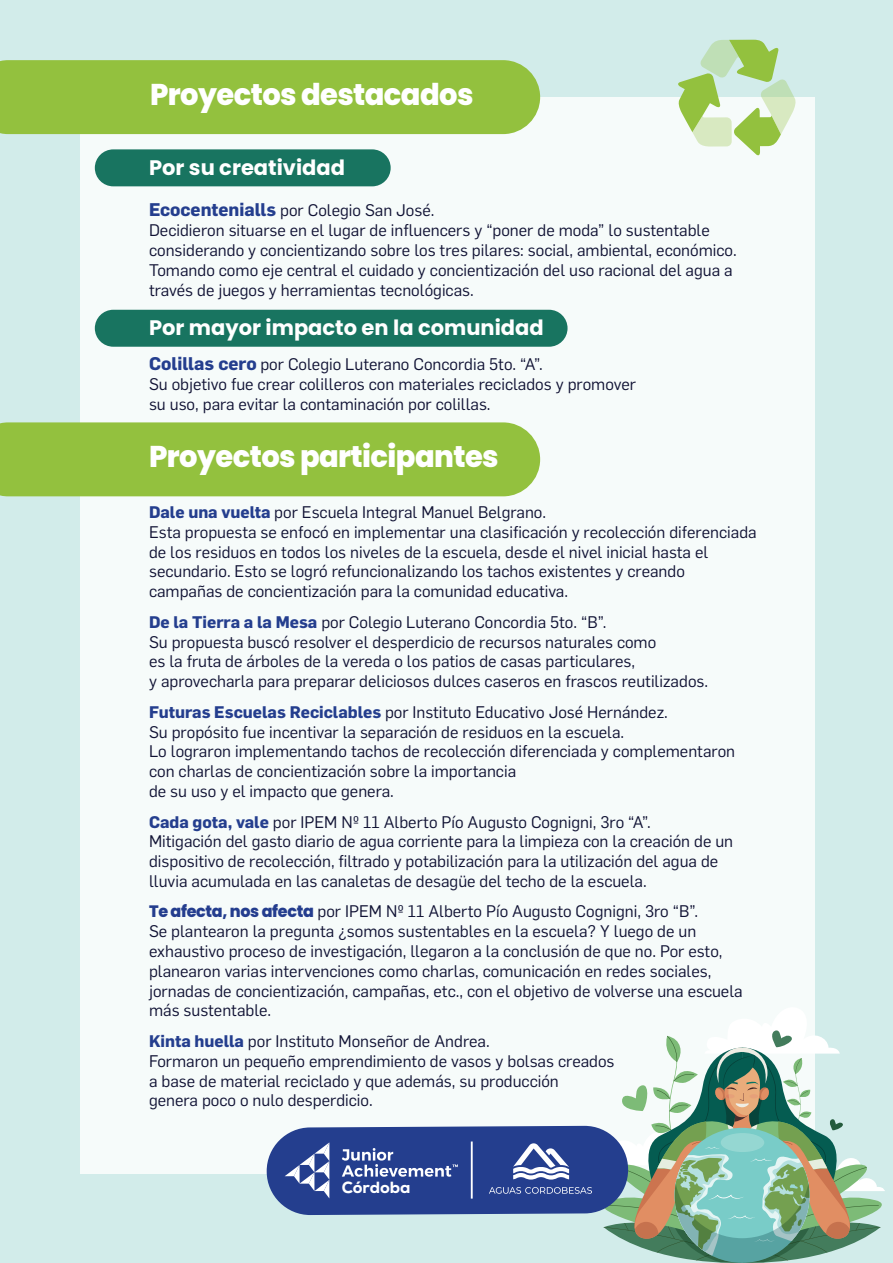
<style>
.page{position:relative;width:893px;height:1263px;background:#d2ecea}
.page>*{position:absolute;margin:0;border:0;box-sizing:border-box;transform-origin:0 0}
.t1{font:800 30px "Poppins";letter-spacing:-.02em;color:#fff}
.t2{font:700 21px "Poppins";color:#fff}
.t3{font:16.5px/19.8px "Flama";color:#101234}
.t4{font:800 16.2px "Nexa";color:#fff}
.s1{font-weight:700;font-size:18px;color:#243e8e}
.s2{font-weight:700;color:#243e8e}
.s3{font-family:"Poppins";font-weight:800;color:#243d8e}
</style>
<div class="page">
<div style="left:80px;top:97px;width:734px;height:1076px;background:#f6fbfa"></div>
<div style="left:0;top:60px;width:540px;height:74px;background:#93c13e"></div>
<div style="left:0;top:422px;width:540px;height:74px;background:#93c13e"></div>
<div style="left:95px;top:149px;width:296px;height:37px;background:#187460;border-radius:18px"></div>
<div style="left:95px;top:310px;width:472px;height:37px;background:#187460;border-radius:18px"></div>
<svg style="left:267px;top:1006px;width:618px;height:257px"></svg>
<svg style="left:678px;top:40px;width:117px;height:116px"></svg>
<h1 class="t1" style="left:150px;top:77px;width:325px">Proyectos destacados</h1>
<p class="t2" style="left:149px;top:156px;width:197px">Por su creatividad</p>
<p class="t3" style="left:149px;top:200px;width:589px"><span class="s1">Ecocentenialls</span> por Colegio San José.<br>Decidieron situarse en el lugar de influencers y “poner de moda” lo sustentable considerando y concientizando sobre los tres pilares: social, ambiental, económico.<br>Tomando como eje central el cuidado y concientización del uso racional del agua a través de juegos y herramientas tecnológicas.</p>
<p class="t2" style="left:149px;top:315px;width:396px">Por mayor impacto en la comunidad</p>
<p class="t3" style="left:149px;top:353px;width:489px"><span class="s1">Colillas cero</span> por Colegio Luterano Concordia 5to. “A”.<br>Su objetivo fue crear colilleros con materiales reciclados y promover su uso, para evitar la contaminación por colillas.</p>
<h1 class="t1" style="left:149px;top:439px;width:351px">Proyectos participantes</h1>
<p class="t3" style="left:149px;top:501px;width:609px"><span class="s2">Dale una vuelta</span> por Escuela Integral Manuel Belgrano.<br>Esta propuesta se enfocó en implementar una clasificación y recolección diferenciada de los residuos en todos los niveles de la escuela, desde el nivel inicial hasta el secundario. Esto se logró refuncionalizando los tachos existentes y creando campañas de concientización para la comunidad educativa.</p>
<p class="t3" style="left:149px;top:611px;width:561px"><span class="s2">De la Tierra a la Mesa</span> por Colegio Luterano Concordia 5to. “B”.<br>Su propuesta buscó resolver el desperdicio de recursos naturales como<br>es la fruta de árboles de la vereda o los patios de casas particulares,<br>y aprovecharla para preparar deliciosos dulces caseros en frascos reutilizados.</p>
<p class="t3" style="left:149px;top:701px;width:588px"><span class="s2">Futuras Escuelas Reciclables</span> por Instituto Educativo José Hernández.<br>Su propósito fue incentivar la separación de residuos en la escuela.<br>Lo lograron implementando tachos de recolección diferenciada y complementaron con charlas de concientización sobre la importancia<br>de su uso y el impacto que genera.</p>
<p class="t3" style="left:149px;top:811px;width:586px"><span class="s2">Cada gota, vale</span> por IPEM Nº 11 Alberto Pío Augusto Cognigni, 3ro “A”.<br>Mitigación del gasto diario de agua corriente para la limpieza con la creación de un dispositivo de recolección, filtrado y potabilización para la utilización del agua de lluvia acumulada en las canaletas de desagüe del techo de la escuela.</p>
<p class="t3" style="left:149px;top:900px;width:595px"><span class="s3">Te afecta, nos afecta</span> por IPEM Nº 11 Alberto Pío Augusto Cognigni, 3ro “B”.<br>Se plantearon la pregunta ¿somos sustentables en la escuela? Y luego de un exhaustivo proceso de investigación, llegaron a la conclusión de que no. Por esto, planearon varias intervenciones como charlas, comunicación en redes sociales, jornadas de concientización, campañas, etc., con el objetivo de volverse una escuela más sustentable.</p>
<p class="t3" style="left:149px;top:1030px;width:467px"><span class="s2">Kinta huella</span> por Instituto Monseñor de Andrea.<br>Formaron un pequeño emprendimiento de vasos y bolsas creados a base de material reciclado y que además, su producción<br>genera poco o nulo desperdicio.</p>
<p class="t4" style="left:342px;top:1177px;width:70px">Córdoba</p>
</div>
